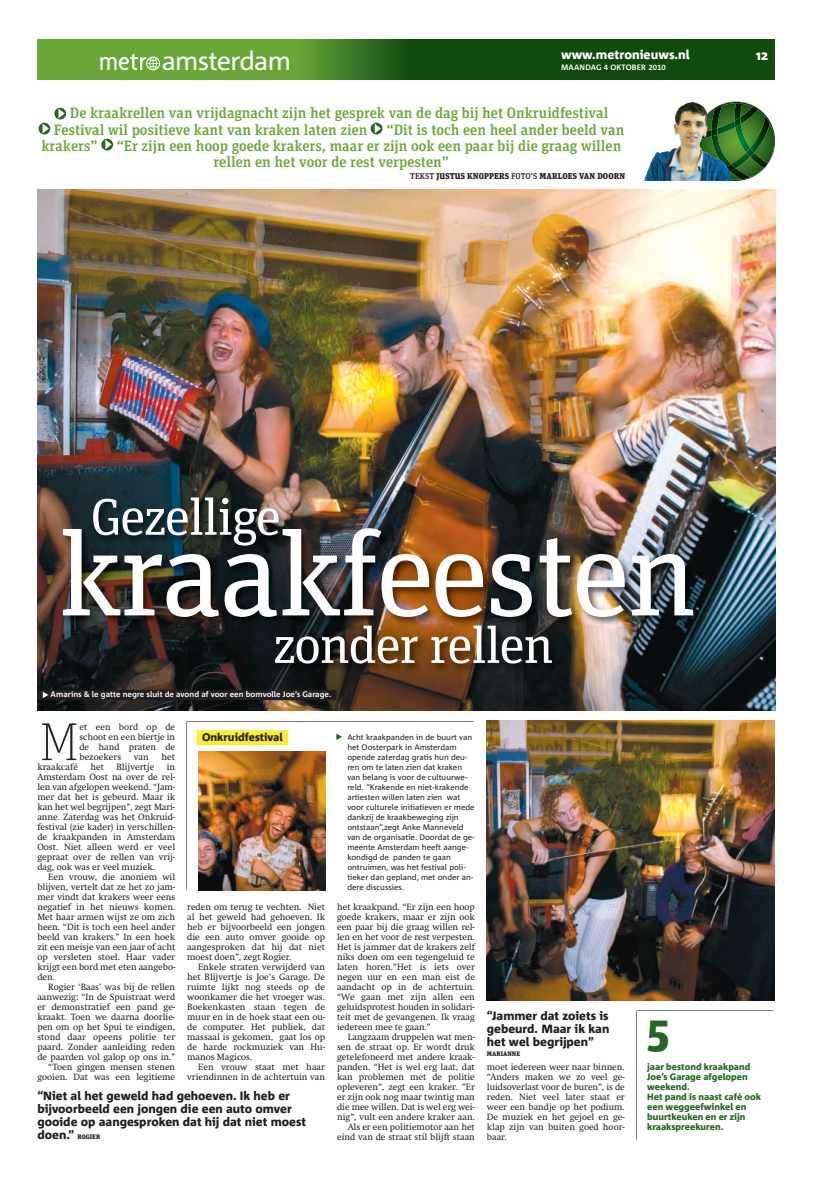
<style>
.page{position:relative;width:820px;height:1177px;background:#fff}
.page>*{position:absolute;margin:0;border:0;box-sizing:border-box;transform-origin:0 0}
.t1{font:119.3px "Unit Slab Pro";letter-spacing:-.03em;color:#fff}
.t2{font:100 53.5px "Unit Slab Pro";color:#231f20}
.t3{font:51.4px "Unit Slab Pro";letter-spacing:-.03em;color:#fff}
.t4{font:900 44.2px "Unit Slab Pro";color:#246720}
.t5{font:26px "Corpid OT";letter-spacing:-.025em;color:#fff}
.t6{font:500 15px/16px "Unit Slab Pro";color:#68a637}
.t7{font:800 13.5px "Corpid OT";color:#fff}
.t8{font:800 12.5px "Corpid OT";color:#fff}
.t9{font:800 12px/13px "Corpid OT";color:#231f20;text-align:justify}
.t10{font:800 11px "Corpid OT";color:#231f20}
.t11{font:800 9.2px/10px "Corpid OT";color:#246720}
.t12{font:9px/10px "Metro Swift";color:#231f20;text-align:justify}
.t13{font:900 8.5px "Unit Slab Pro";letter-spacing:.01em;color:#231f20}
.t14{font:8px/10px "Corpid OT";color:#231f20}
.t15{font:700 8px "Corpid OT";color:#fff}
.t16{font:700 7.8px "Corpid OT";letter-spacing:.015em;color:#fff}
.t17{font:900 6.5px "Unit Slab Pro";letter-spacing:.01em;color:#231f20}
.s1{font-weight:500}
.s2{font-family:"Unit Slab Pro";font-weight:900;font-size:6.5px}
</style>
<div class="page">
<svg style="left:37px;top:40px;width:737px;height:40px;background:#346f1e"></svg>
<svg style="left:100px;top:54px;width:60px;height:16px"></svg>
<svg style="left:101px;top:139px;width:12px;height:11px"></svg>
<svg style="left:105px;top:140px;width:7px;height:9px"></svg>
<svg style="left:38px;top:123px;width:12px;height:11px"></svg>
<svg style="left:43px;top:124px;width:6px;height:9px"></svg>
<svg style="left:370px;top:123px;width:12px;height:11px"></svg>
<svg style="left:374px;top:124px;width:7px;height:9px"></svg>
<svg style="left:54px;top:108px;width:12px;height:11px"></svg>
<svg style="left:58px;top:109px;width:7px;height:9px"></svg>
<svg style="left:731px;top:102px;width:43px;height:79px"></svg>
<img style="left:644px;top:102px;width:87px;height:79px">
<svg style="left:636px;top:1010px;width:137px;height:130px"></svg>
<img style="left:37px;top:190px;width:737px;height:520px">
<img style="left:37px;top:475px;width:739px;height:227px">
<div style="left:37px;top:690px;width:299px;height:10px;background:#221e20"></div>
<svg style="left:43px;top:692px;width:5px;height:6px"></svg>
<svg style="left:186px;top:721px;width:288px;height:169px"></svg>
<img style="left:198px;top:751px;width:127px;height:139px">
<img style="left:486px;top:720px;width:288px;height:280px">
<h3 class="t8" style="left:561px;top:50px;width:130px">www.metronieuws.nl</h3>
<h3 class="t7" style="left:755px;top:50px;width:14px">12</h3>
<h3 class="t5" style="left:162px;top:50px;width:131px">amsterdam</h3>
<p class="t16" style="left:561px;top:64px;width:106px">MAANDAG 4 OKTOBER 2010</p>
<h3 class="t6" style="left:54px;top:107px;width:555px;text-indent:16px">De kraakrellen van vrijdagnacht zijn het gesprek van de dag bij het Onkruidfestival<br>Festival wil positieve kant van kraken laten zien</h3>
<h3 class="t6" style="left:386px;top:123px;width:239px">“Dit is toch een heel ander beeld van</h3>
<h3 class="t6" style="left:41px;top:139px;width:58px">krakers”</h3>
<h3 class="t6" style="left:213px;top:139px;width:409px;text-indent:-97px">“Er zijn een hoop goede krakers, maar er zijn ook een paar bij die graag willen rellen en het voor de rest verpesten”</h3>
<p class="t13" style="left:410px;top:171px;width:216px"><span class="s1">TEKST</span> JUSTUS KNOPPERS <span class="s1">FOTO’S</span> MARLOES VAN DOORN</p>
<h3 class="t3" style="left:90px;top:497px;width:192px">Gezellige</h3>
<h1 class="t1" style="left:57px;top:529px;width:642px">kraakfeesten</h1>
<h3 class="t3" style="left:273px;top:625px;width:282px">zonder rellen</h3>
<p class="t15" style="left:51px;top:691px;width:282px">Amarins &amp; le gatte negre sluit de avond af voor een bomvolle Joe’s Garage.</p>
<h2 class="t2" style="left:39px;top:710px;width:42px">M</h2>
<p class="t12" style="left:79px;top:722px;width:97px">et een bord op de schoot en een biertje in de hand praten de bezoekers</p>
<p class="t10" style="left:202px;top:732px;width:82px">Onkruidfestival</p>
<p class="t14" style="left:347px;top:733px;width:129px">Acht kraakpanden in de buurt van het Oosterpark in Amsterdam opende zaterdag gratis hun deu&shy;ren om te laten zien dat kraken van belang is voor de cultuurwe&shy;reld. “Krakende en niet-krakende artiesten willen laten zien wat voor culturele initiatieven er mede dankzij de kraakbeweging zijn ontstaan”,zegt Anke Manneveld van de organisatie. Doordat de ge&shy;meente Amsterdam heeft aange&shy;kondigd de panden te gaan ontruimen, was het festival poli&shy;tieker dan gepland, met onder an&shy;dere discussies.</p>
<p class="t12" style="left:134px;top:752px;width:16px">van</p>
<p class="t12" style="left:161px;top:752px;width:15px">het</p>
<p class="t12" style="left:37px;top:762px;width:42px">kraakcafé</p>
<p class="t12" style="left:90px;top:762px;width:15px">het</p>
<p class="t12" style="left:116px;top:762px;width:39px">Blijvertje</p>
<p class="t12" style="left:37px;top:762px;width:139px;text-indent:129px">in Amsterdam Oost na over de rel&shy;len van afgelopen weekend. “Jam&shy;mer dat het is gebeurd. Maar ik kan het wel begrijpen”, zegt Mari&shy;anne. Zaterdag was het Onkruid&shy;festival (zie kader) in verschillen&shy;de kraakpanden in Amsterdam Oost. Niet alleen werd er veel gepraat over de rellen van vrij&shy;dag, ook was er veel muziek.</p>
<p class="t12" style="left:37px;top:872px;width:139px;text-indent:11px">Een vrouw, die anoniem wil blijven, vertelt dat ze het zo jam&shy;mer vindt dat krakers weer eens negatief in het nieuws komen.<br>Met haar armen wijst ze om zich heen. “Dit is toch een heel ander beeld van krakers.” In een hoek zit een meisje van een jaar of acht op versleten stoel. Haar vader krijgt een bord met eten aangebo&shy;den.</p>
<p class="t12" style="left:37px;top:982px;width:139px;text-align:right">Rogier ‘Baas’ was bij de rellen aanwezig: “In de Spuistraat werd er demonstratief een pand ge - kraakt. Toen we daarna doorlie&shy;pen om op het Spui te eindigen, stond daar opeens politie ter paard. Zonder aanleiding reden de paarden vol galop op ons in.” “Toen gingen mensen stenen gooien. Dat was een legitieme</p>
<p class="t12" style="left:337px;top:902px;width:139px">het kraakpand. “Er zijn een hoop goede krakers, maar er zijn ook een paar bij die graag willen rel&shy;len en het voor de rest verpesten.<br>Het is jammer dat de krakers zelf niks doen om een tegengeluid te laten horen.”Het is iets over negen uur en een man eist de aandacht op in de achtertuin. “We gaan met zijn al len een geluidsprotest houden in solidari&shy;teit met de gevangenen. Ik vraag iedereen mee te gaan.”</p>
<p class="t12" style="left:337px;top:1032px;width:139px;text-align:right">Langzaam druppelen wat men&shy;sen de straat op. Er wordt druk getelefoneerd met andere kraak&shy;panden. “Het is wel erg laat, dat kan problemen met de politie opleveren”, zegt een kraker. ”Er er zijn ook nog maar twintig man die mee willen. Dat is wel erg wei&shy;nig”, vult een andere kraker aan.<br>Als er een politiemotor aan het eind van de straat stil blijft staan</p>
<p class="t12" style="left:187px;top:902px;width:139px">reden om terug te vechten. Niet al het geweld had gehoeven. Ik heb er bijvoorbeeld een jongen die een auto omver gooide op aangesproken dat hij dat niet moest doen”, zegt Rogier.</p>
<p class="t12" style="left:187px;top:962px;width:139px;text-indent:11px">Enkele straten verwijderd van het Blijvertje is Joe’s Garage. De ruimte lijkt nog steeds op de woonkamer die het vroeger was.<br>Boekenkasten staan tegen de muur en in de hoek staat een ou - de computer. Het publiek, dat massaal is gekomen, gaat los op de harde rockmuziek van Hu - manos Magicos.</p>
<p class="t12" style="left:187px;top:1062px;width:139px;text-align:right">Een vrouw staat met haar vriendinnen in de achtertuin van</p>
<h3 class="t9" style="left:37px;top:1090px;width:270px;text-align:left">“Niet al het geweld had gehoeven. Ik heb er bijvoorbeeld een jongen die een auto omver gooide op aangesproken dat hij dat niet moest doen.” <span class="s2">ROGIER</span></h3>
<h3 class="t9" style="left:486px;top:1010px;width:124px">“Jammer dat zoiets is gebeurd. Maar ik kan het wel begrijpen”</h3>
<p class="t17" style="left:486px;top:1050px;width:35px">MARIANNE</p>
<p class="t12" style="left:486px;top:1062px;width:139px">moet iedereen weer naar binnen. “Anders maken we zo veel ge - luidsoverlast voor de buren”, is de reden. Niet veel later staat er weer een bandje op het podium.<br>De muziek en het gejoel en ge - klap zijn van buiten goed hoor&shy;baar.</p>
<h3 class="t4" style="left:647px;top:1007px;width:24px">5</h3>
<p class="t11" style="left:647px;top:1062px;width:115px">jaar bestond kraakpand<br>Joe’s Garage afgelopen weekend.<br>Het pand is naast café ook een weggeefwinkel en buurtkeuken en er zijn kraakspreekuren.</p>
</div>
